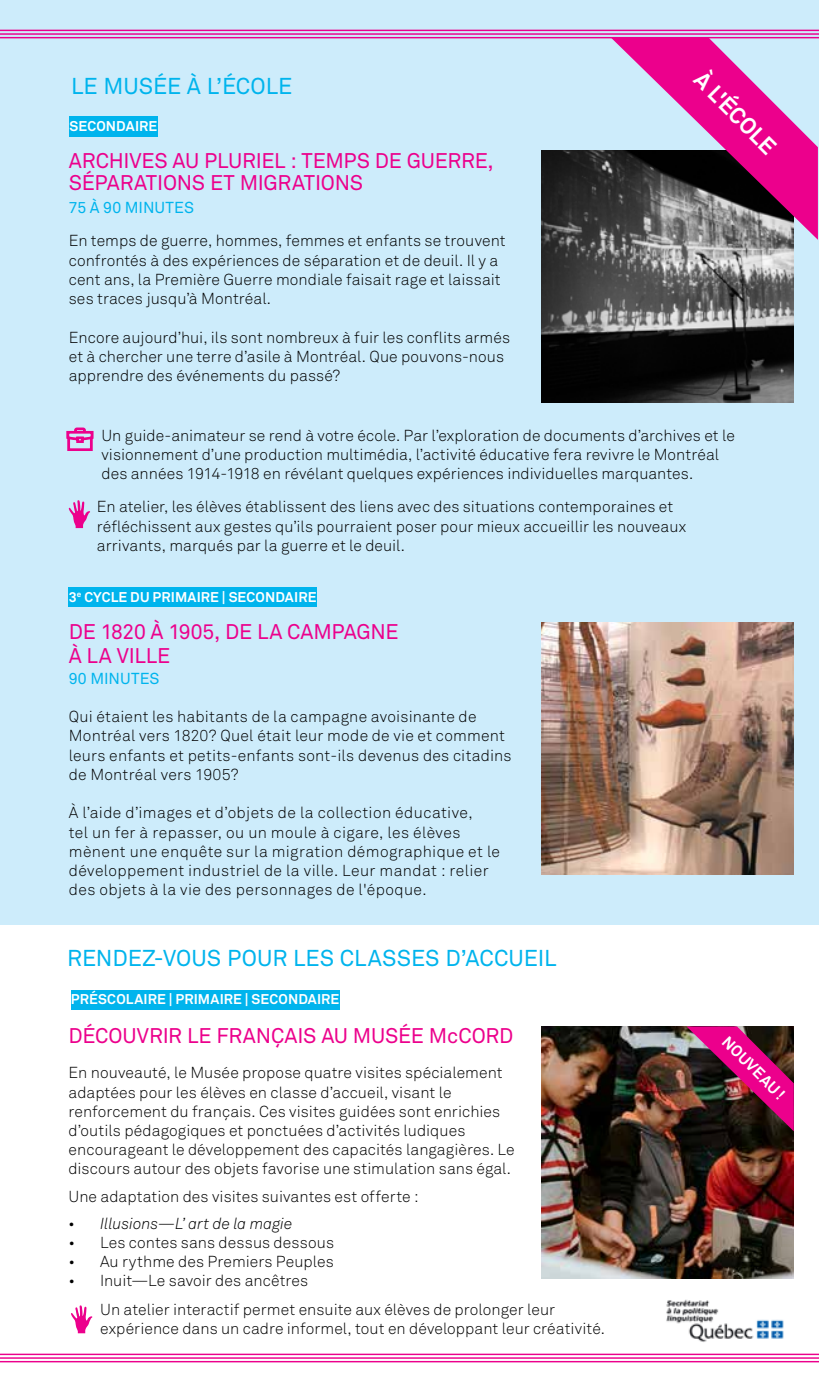
<style>
.page{position:relative;width:819px;height:1386px;background:#fff}
.page>*{position:absolute;margin:0;border:0;box-sizing:border-box;transform-origin:0 0}
.t1{font:22.75px "Akkurat";letter-spacing:-.005em;color:#00b4ed}
.t2{font:700 22.75px "Akkurat";color:#fff}
.t3{font:21px/22.8px "Akkurat";letter-spacing:-.01em;color:#ec008c}
.t4{font:300 15.75px/19.2px "Akkurat";letter-spacing:.005em;color:#000}
.t5{font:300 15.75px/19.2px "Akkurat";letter-spacing:.025em;color:#000}
.t6{font:italic 300 15.75px "Akkurat";color:#000}
.t7{font:15.75px "Akkurat";color:#00b4ed}
.t8{font:700 15.75px "Akkurat";color:#fff}
.t9{font:700 14px "Akkurat";letter-spacing:.01em;color:#fff}
.s1{font-family:"Akkurat Pro"}
.s2{font-style:italic}
</style>
<div class="page">
<div style="left:0;top:0;width:819px;height:925px;background:#cdecfb"></div>
<svg style="left:69px;top:500px;width:21px;height:28px"></svg>
<img style="left:542px;top:623px;width:252px;height:252px">
<img style="left:542px;top:1026px;width:252px;height:252px">
<img style="left:686px;top:1026px;width:108px;height:105px">
<svg style="left:71px;top:1305px;width:21px;height:28px"></svg>
<img style="left:541px;top:150px;width:252px;height:252px">
<svg style="left:611px;top:38px;width:207px;height:202px"></svg>
<svg style="left:66px;top:427px;width:28px;height:24px"></svg>
<div style="left:69px;top:117px;width:89px;height:20px;background:#00b4ed"></div>
<div style="left:69px;top:587px;width:248px;height:20px;background:#00b4ed"></div>
<div style="left:71px;top:990px;width:269px;height:19px;background:#00b4ed"></div>
<hr style="left:0;top:30px;width:819px;height:1px;background:#ec008c">
<hr style="left:0;top:33px;width:819px;height:2px;background:#ec008c">
<hr style="left:0;top:37px;width:819px;height:1px;background:#ec008c">
<hr style="left:0;top:1354px;width:819px;height:1px;background:#ec008c">
<hr style="left:0;top:1357px;width:819px;height:2px;background:#ec008c">
<hr style="left:0;top:1361px;width:819px;height:1px;background:#ec008c">
<img style="left:666px;top:1299px;width:118px;height:43px">
<h1 class="t1" style="left:71px;top:73px;width:223px">LE MUSÉE À L’ÉCOLE</h1>
<p class="t9" style="left:69px;top:118px;width:89px">SECONDAIRE</p>
<h2 class="t3" style="left:69px;top:150px;width:426px">ARCHIVES AU PLURIEL : TEMPS DE GUERRE,<br>SÉPARATIONS ET MIGRATIONS</h2>
<p class="t7" style="left:69px;top:198px;width:127px">75 À 90 MINUTES</p>
<p class="t4" style="left:69px;top:232px;width:438px">En temps de guerre, hommes, femmes et enfants se trouvent confrontés à des expériences de séparation et de deuil. Il y a cent ans, la Première Guerre mondiale faisait rage et laissait ses traces jusqu’à Montréal.</p>
<p class="t4" style="left:69px;top:328px;width:443px">Encore aujourd’hui, ils sont nombreux à fuir les conflits armés et à chercher une terre d’asile à Montréal. Que pouvons-nous apprendre des événements du passé?</p>
<h1 class="t2" style="left:708px;top:66px;width:106px;rotate:45deg">À L'ÉCOLE</h1>
<p class="t4" style="left:101px;top:426px;width:635px">Un guide-animateur se rend à votre école. Par l’exploration de documents d’archives et le visionnement d’une production multimédia, l’activité éducative fera revivre le Montréal des années 1914-1918 en révélant quelques expériences individuelles marquantes.</p>
<p class="t4" style="left:97px;top:498px;width:591px">En atelier, les élèves établissent des liens avec des situations contemporaines et réfléchissent aux gestes qu’ils pourraient poser pour mieux accueillir les nouveaux arrivants, marqués par la guerre et le deuil.</p>
<p class="t9" style="left:69px;top:588px;width:249px">3<sup>e</sup> CYCLE DU PRIMAIRE <span class="s1">|</span> SECONDAIRE</p>
<h2 class="t3" style="left:69px;top:620px;width:331px;line-height:24.5px">DE 1820 À 1905, DE LA CAMPAGNE<br>À LA VILLE</h2>
<p class="t7" style="left:69px;top:669px;width:92px">90 MINUTES</p>
<p class="t4" style="left:69px;top:707px;width:444px">Qui étaient les habitants de la campagne avoisinante de Montréal vers 1820? Quel était leur mode de vie et comment leurs enfants et petits-enfants sont-ils devenus des citadins de Montréal vers 1905?</p>
<p class="t5" style="left:69px;top:804px;width:433px">À l’aide d’images et d’objets de la collection éducative,<br>tel un fer à repasser, ou un moule à cigare, les élèves mènent une enquête sur la migration démographique et le développement industriel de la ville. Leur mandat : relier des objets à la vie des personnages de l'époque.</p>
<h1 class="t1" style="left:67px;top:945px;width:491px">RENDEZ-VOUS POUR LES CLASSES D’ACCUEIL</h1>
<p class="t9" style="left:71px;top:991px;width:270px">PRÉSCOLAIRE <span class="s1">|</span> PRIMAIRE <span class="s1">|</span> SECONDAIRE</p>
<h2 class="t3" style="left:69px;top:1025px;width:446px">DÉCOUVRIR LE FRANÇAIS AU MUSÉE McCORD</h2>
<p class="t4" style="left:69px;top:1063px;width:448px">En nouveauté, le Musée propose quatre visites spécialement adaptées pour les élèves en classe d’accueil, visant le renforcement du français. Ces visites guidées sont enrichies d’outils pédagogiques et ponctuées d’activités ludiques encourageant le développement des capacités langagières. Le discours autour des objets favorise une stimulation sans égal.</p>
<p class="t4" style="left:69px;top:1187px;width:352px">Une adaptation des visites suivantes est offerte :</p>
<p class="t6" style="left:69px;top:1214px;width:225px">• Illusions—L’ art de la magie</p>
<p class="t4" style="left:69px;top:1233px;width:267px">• Les contes sans dessus dessous</p>
<p class="t4" style="left:69px;top:1252px;width:267px">• Au rythme des Premiers Peuples</p>
<p class="t4" style="left:69px;top:1272px;width:241px">• Inuit<span class="s2">—</span>Le savoir des ancêtres</p>
<p class="t4" style="left:100px;top:1300px;width:506px">Un atelier interactif permet ensuite aux élèves de prolonger leur expérience dans un cadre informel, tout en développant leur créativité.</p>
<p class="t8" style="left:732px;top:1032px;width:83px;rotate:45deg">NOUVEAU!</p>
</div>
